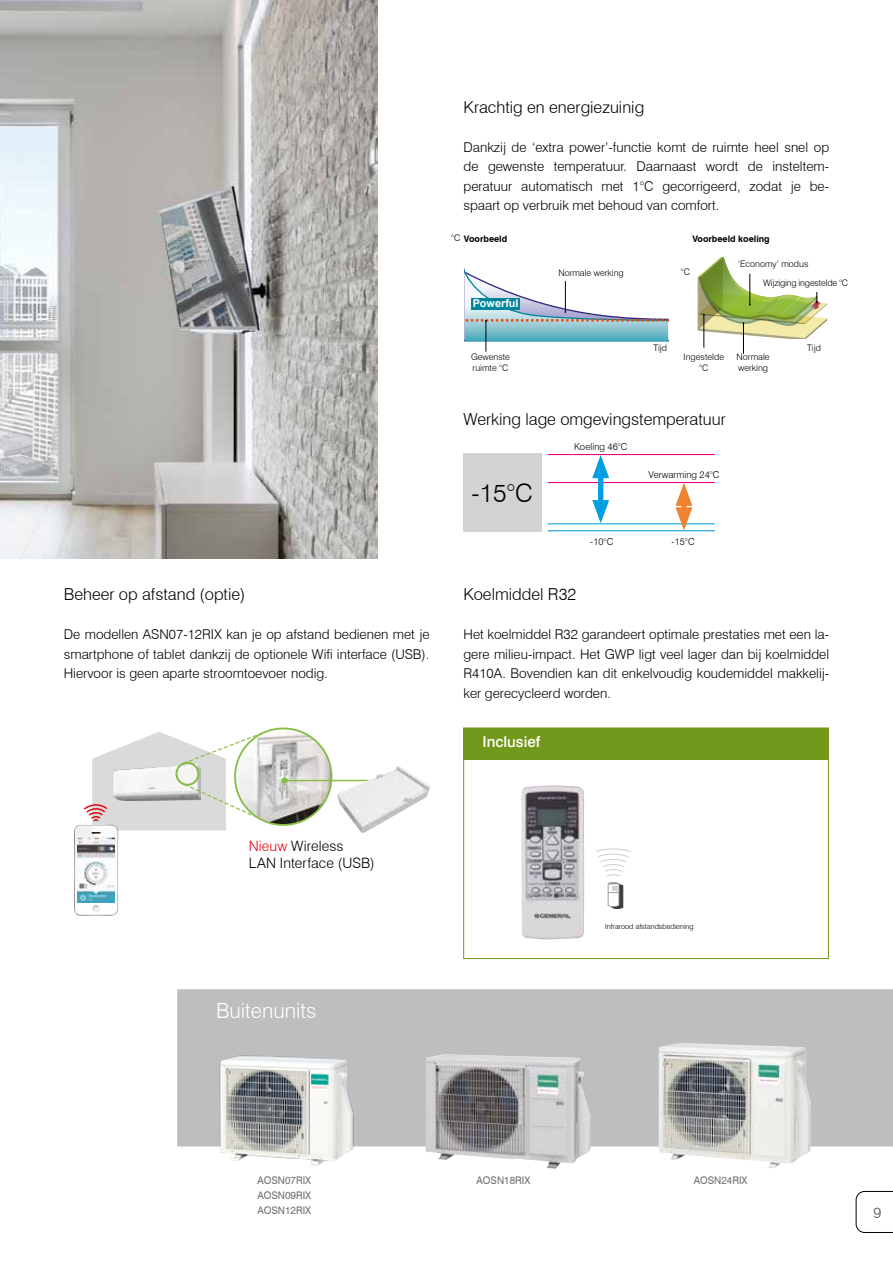
<style>
.page{position:relative;width:893px;height:1263px;background:#fff}
.page>*{position:absolute;margin:0;border:0;box-sizing:border-box;transform-origin:0 0}
.t1{font:300 25.35px "Swiss 721 BT";color:#000}
.t2{font:300 21px "Swiss 721 BT";color:#fff}
.t3{font:300 16.5px "Swiss 721 BT";color:#000}
.t4{font:500 15px "Swiss 721 BT";color:#fff}
.t5{font:300 15px "Swiss 721 BT";color:#59595c}
.t6{font:300 14.25px/16.4px "Swiss 721 BT";letter-spacing:.005em;color:#000}
.t7{font:300 13.5px/19.5px "Swiss 721 BT";color:#000;text-align:justify}
.t8{font:700 10.8px "Arial";color:#fff}
.t9{font:10.5px/15px "Swiss 721 BT";color:#706f6f;text-align:justify;scale:.95 1}
.t10{font:300 9.6px "Swiss 721 BT";color:#000}
.t11{font:300 9px/10.8px "Swiss 721 BT";color:#000}
.t12{font:300 9px/19.5px "Swiss 721 BT";letter-spacing:-.02em;color:#000}
.t13{font:700 9px "Swiss 721 BT";color:#000}
.t14{font:300 7.35px "Swiss 721 BT";color:#000}
.s1{font-weight:300}
.s2{color:#e30613}
</style>
<div class="page">
<svg style="left:856px;top:1191px;width:37px;height:42px"></svg>
<img style="left:0;top:0;width:377px;height:559px">
<img style="left:521px;top:785px;width:63px;height:154px">
<svg style="left:596px;top:848px;width:35px;height:61px"></svg>
<svg style="left:177px;top:989px;width:716px;height:157px;background:#b7b9bb"></svg>
<hr style="left:486px;top:321px;width:1px;height:31px;background:#000">
<svg style="left:465px;top:271px;width:203px;height:70px"></svg>
<hr style="left:743px;top:323px;width:1px;height:31px;background:#000">
<hr style="left:704px;top:315px;width:1px;height:33px;background:#000">
<svg style="left:697px;top:257px;width:130px;height:82px"></svg>
<div style="left:464px;top:728px;width:365px;height:32px;background:#72981b"></div>
<div style="left:463px;top:453px;width:78px;height:78px;background:#d2d3d5"></div>
<hr style="left:548px;top:454px;width:167px;height:1px;background:#e6007d">
<hr style="left:548px;top:482px;width:167px;height:1px;background:#e6007d">
<hr style="left:548px;top:523px;width:167px;height:1px;background:#009fe3">
<hr style="left:548px;top:530px;width:167px;height:1px;background:#009fe3">
<div style="left:598px;top:469px;width:5px;height:40px;background:#009fe3"></div>
<svg style="left:592px;top:455px;width:17px;height:23px"></svg>
<svg style="left:592px;top:500px;width:17px;height:23px"></svg>
<svg style="left:675px;top:483px;width:17px;height:47px"></svg>
<img style="left:426px;top:1054px;width:27px;height:106px">
<img style="left:659px;top:1043px;width:152px;height:125px">
<img style="left:235px;top:728px;width:97px;height:97px;border-radius:48px">
<div style="left:234px;top:727px;width:98px;height:99px;border:2px solid #86bd45;border-radius:50%"></div>
<hr style="left:284px;top:780px;width:112px;height:1px;background:#86bd45">
<svg style="left:282px;top:778px;width:5px;height:5px"></svg>
<svg style="left:74px;top:731px;width:190px;height:185px"></svg>
<img style="left:78px;top:838px;width:36px;height:65px">
<img style="left:337px;top:766px;width:94px;height:67px">
<img style="left:177px;top:1048px;width:220px;height:119px">
<p class="t3" style="left:64px;top:584px;width:183px">Beheer op afstand (optie)</p>
<p class="t7" style="left:64px;top:624px;width:367px">De modellen ASN07-12RIX kan je op afstand bedienen met je smartphone of tablet dankzij de optionele Wifi interface (USB).<br>Hiervoor is geen aparte stroomtoevoer nodig.</p>
<p class="t3" style="left:463px;top:97px;width:182px">Krachtig en energiezuinig</p>
<p class="t7" style="left:463px;top:137px;width:367px">Dankzij de ‘extra power’-functie komt de ruimte heel snel op de gewenste temperatuur. Daarnaast wordt de insteltem&shy;peratuur automatisch met 1°C gecorrigeerd, zodat je be&shy;spaart op verbruik met behoud van comfort.</p>
<p class="t13" style="left:451px;top:233px;width:58px"><span class="s1">°C</span> Voorbeeld</p>
<p class="t8" style="left:473px;top:296px;width:47px">Powerful</p>
<p class="t11" style="left:471px;top:351px;width:40px">Gewenste ruimte °C</p>
<p class="t11" style="left:558px;top:267px;width:67px">Normale werking</p>
<p class="t13" style="left:692px;top:233px;width:79px">Voorbeeld koeling</p>
<p class="t11" style="left:681px;top:266px;width:11px">°C</p>
<p class="t12" style="left:763px;top:254px;width:87px;text-indent:-25px">‘Economy’ modus<br>Wijziging ingestelde °C</p>
<p class="t11" style="left:653px;top:342px;width:15px">Tijd</p>
<p class="t11" style="left:684px;top:351px;width:42px;text-align:center">Ingestelde °C</p>
<p class="t11" style="left:737px;top:351px;width:35px">Normale werking</p>
<p class="t11" style="left:807px;top:342px;width:15px">Tijd</p>
<p class="t3" style="left:463px;top:409px;width:264px">Werking lage omgevingstemperatuur</p>
<h1 class="t1" style="left:471px;top:477px;width:63px">-15°C</h1>
<p class="t10" style="left:574px;top:440px;width:55px">Koeling 46°C</p>
<p class="t10" style="left:649px;top:469px;width:72px">Verwarming 24°C</p>
<p class="t10" style="left:590px;top:535px;width:25px">-10°C</p>
<p class="t10" style="left:672px;top:535px;width:25px">-15°C</p>
<p class="t3" style="left:463px;top:584px;width:114px">Koelmiddel R32</p>
<p class="t7" style="left:463px;top:624px;width:367px">Het koelmiddel R32 garandeert optimale prestaties met een la&shy;gere milieu-impact. Het GWP ligt veel lager dan bij koelmiddel R410A. Bovendien kan dit enkelvoudig koudemiddel makkelij&shy;ker gerecycleerd worden.</p>
<p class="t4" style="left:483px;top:732px;width:59px">Inclusief</p>
<p class="t6" style="left:249px;top:838px;width:128px"><span class="s2">Nieuw</span> Wireless<br>LAN Interface (USB)</p>
<h2 class="t2" style="left:216px;top:997px;width:102px">Buitenunits</h2>
<p class="t14" style="left:605px;top:921px;width:90px">Infrarood afstandsbediening</p>
<p class="t9" style="left:257px;top:1172px;width:58px">AOSN07RIX AOSN09RIX AOSN12RIX</p>
<p class="t9" style="left:477px;top:1172px;width:58px">AOSN18RIX</p>
<p class="t9" style="left:694px;top:1172px;width:58px">AOSN24RIX</p>
<p class="t5" style="left:873px;top:1203px;width:9px">9</p>
</div>
